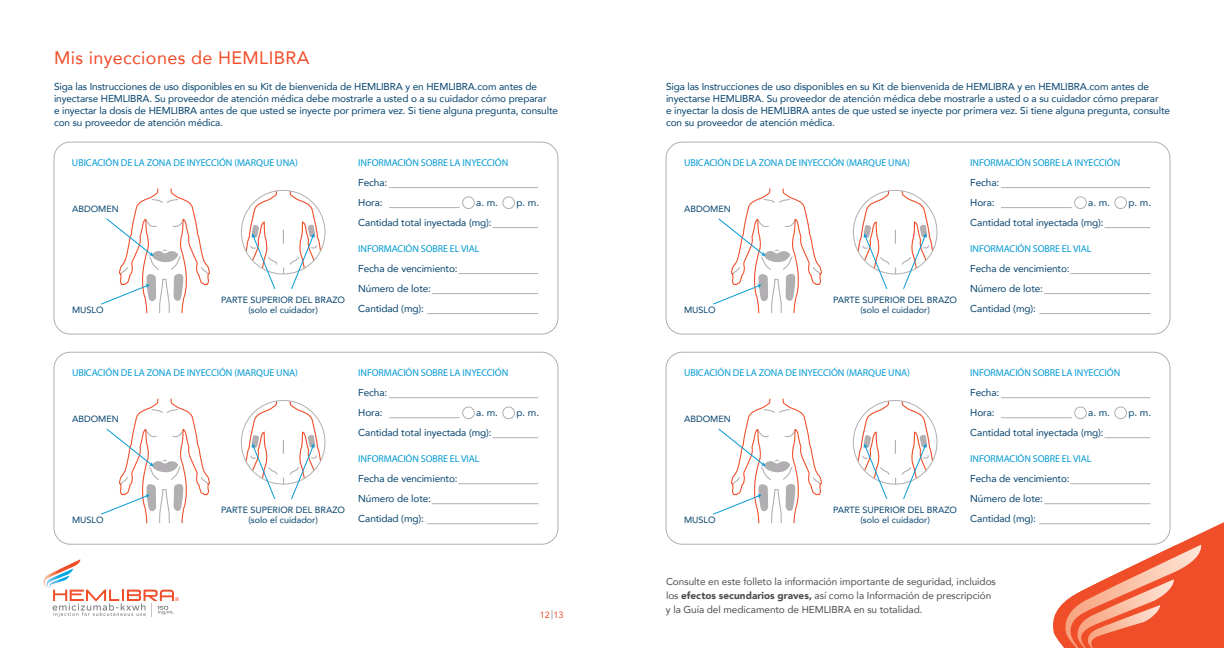
<style>
.page{position:relative;width:1224px;height:648px;background:#fff}
.page>*{position:absolute;margin:0;border:0;box-sizing:border-box;transform-origin:0 0}
.t1{font:18px "Avenir";letter-spacing:.02em;color:#f04d29}
.t2{font:10px/20px "Avenir";letter-spacing:-.01em;color:#00406b}
.t3{font:700 10px "Trade Gothic";letter-spacing:-.01em;color:#069bd4}
.t4{font:10px/14px "Avenir";color:#4b4c4d}
.t5{font:9px/9.8px "Avenir";color:#00406b;text-align:center}
.t6{font:9px "Avenir";color:#f04d29}
.s1{color:#787779}
.s2{font-weight:900}
</style>
<div class="page">
<svg style="left:241px;top:190px;width:84px;height:99px"></svg>
<svg style="left:101px;top:188px;width:109px;height:147px"></svg>
<hr style="left:389px;top:187px;width:149px;height:1px;background:#b1afb1">
<hr style="left:389px;top:207px;width:70px;height:1px;background:#b1afb1">
<hr style="left:493px;top:227px;width:45px;height:1px;background:#b1afb1">
<hr style="left:459px;top:273px;width:79px;height:1px;background:#b1afb1">
<hr style="left:433px;top:293px;width:105px;height:1px;background:#b1afb1">
<hr style="left:428px;top:313px;width:110px;height:1px;background:#b1afb1">
<div style="left:462px;top:197px;width:13px;height:12px;border:1px solid #b1afb1;border-radius:50%"></div>
<div style="left:503px;top:197px;width:12px;height:12px;border:1px solid #b1afb1;border-radius:50%"></div>
<div style="left:54px;top:142px;width:504px;height:192px;border:1px solid #b1afb1;border-radius:16px"></div>
<svg style="left:241px;top:401px;width:84px;height:99px"></svg>
<svg style="left:101px;top:398px;width:109px;height:126px"></svg>
<hr style="left:389px;top:397px;width:149px;height:1px;background:#b1afb1">
<hr style="left:389px;top:417px;width:70px;height:1px;background:#b1afb1">
<hr style="left:493px;top:437px;width:45px;height:1px;background:#b1afb1">
<hr style="left:459px;top:483px;width:79px;height:1px;background:#b1afb1">
<hr style="left:433px;top:503px;width:105px;height:1px;background:#b1afb1">
<hr style="left:428px;top:523px;width:110px;height:1px;background:#b1afb1">
<div style="left:462px;top:407px;width:13px;height:12px;border:1px solid #b1afb1;border-radius:50%"></div>
<div style="left:503px;top:407px;width:12px;height:12px;border:1px solid #b1afb1;border-radius:50%"></div>
<div style="left:54px;top:352px;width:504px;height:193px;border:1px solid #b1afb1;border-radius:16px"></div>
<svg style="left:853px;top:190px;width:84px;height:99px"></svg>
<svg style="left:713px;top:188px;width:109px;height:147px"></svg>
<hr style="left:1001px;top:187px;width:149px;height:1px;background:#b1afb1">
<hr style="left:1001px;top:207px;width:70px;height:1px;background:#b1afb1">
<hr style="left:1105px;top:227px;width:45px;height:1px;background:#b1afb1">
<hr style="left:1071px;top:273px;width:79px;height:1px;background:#b1afb1">
<hr style="left:1045px;top:293px;width:105px;height:1px;background:#b1afb1">
<hr style="left:1040px;top:313px;width:110px;height:1px;background:#b1afb1">
<div style="left:1074px;top:197px;width:13px;height:12px;border:1px solid #b1afb1;border-radius:50%"></div>
<div style="left:1115px;top:197px;width:12px;height:12px;border:1px solid #b1afb1;border-radius:50%"></div>
<div style="left:666px;top:142px;width:504px;height:192px;border:1px solid #b1afb1;border-radius:16px"></div>
<svg style="left:853px;top:401px;width:84px;height:99px"></svg>
<svg style="left:713px;top:398px;width:109px;height:126px"></svg>
<hr style="left:1001px;top:397px;width:149px;height:1px;background:#b1afb1">
<hr style="left:1001px;top:417px;width:70px;height:1px;background:#b1afb1">
<hr style="left:1105px;top:437px;width:45px;height:1px;background:#b1afb1">
<hr style="left:1071px;top:483px;width:79px;height:1px;background:#b1afb1">
<hr style="left:1045px;top:503px;width:105px;height:1px;background:#b1afb1">
<hr style="left:1040px;top:523px;width:110px;height:1px;background:#b1afb1">
<div style="left:1074px;top:407px;width:13px;height:12px;border:1px solid #b1afb1;border-radius:50%"></div>
<div style="left:1115px;top:407px;width:12px;height:12px;border:1px solid #b1afb1;border-radius:50%"></div>
<div style="left:666px;top:352px;width:504px;height:193px;border:1px solid #b1afb1;border-radius:16px"></div>
<img style="left:43px;top:559px;width:38px;height:28px">
<img style="left:46px;top:569px;width:27px;height:19px">
<img style="left:49px;top:576px;width:20px;height:12px">
<svg style="left:53px;top:589px;width:126px;height:28px"></svg>
<svg style="left:1050px;top:518px;width:174px;height:130px"></svg>
<h1 class="t1" style="left:54px;top:43px;width:257px">Mis inyecciones de HEMLIBRA</h1>
<p class="t2" style="left:54px;top:80px;width:506px;line-height:12px">Siga las Instrucciones de uso disponibles en su Kit de bienvenida de HEMLIBRA y en HEMLIBRA.com antes de inyectarse HEMLIBRA. Su proveedor de atención médica debe mostrarle a usted o a su cuidador cómo preparar<br>e inyectar la dosis de HEMLIBRA antes de que usted se inyecte por primera vez. Si tiene alguna pregunta, consulte con su proveedor de atención médica.</p>
<p class="t2" style="left:666px;top:80px;width:506px;line-height:12px">Siga las Instrucciones de uso disponibles en su Kit de bienvenida de HEMLIBRA y en HEMLIBRA.com antes de inyectarse HEMLIBRA. Su proveedor de atención médica debe mostrarle a usted o a su cuidador cómo preparar<br>e inyectar la dosis de HEMLIBRA antes de que usted se inyecte por primera vez. Si tiene alguna pregunta, consulte con su proveedor de atención médica.</p>
<p class="t3" style="left:72px;top:157px;width:228px">UBICACIÓN DE LA ZONA DE INYECCIÓN (MARQUE UNA)</p>
<p class="t3" style="left:358px;top:157px;width:151px">INFORMACIÓN SOBRE LA INYECCIÓN</p>
<p class="t2" style="left:358px;top:173px;width:30px">Fecha:<br>Hora:</p>
<p class="t3" style="left:970px;top:157px;width:151px">INFORMACIÓN SOBRE LA INYECCIÓN</p>
<p class="t2" style="left:970px;top:173px;width:30px">Fecha:<br>Hora:</p>
<p class="t3" style="left:684px;top:157px;width:228px">UBICACIÓN DE LA ZONA DE INYECCIÓN (MARQUE UNA)</p>
<p class="t2" style="left:476px;top:193px;width:23px">a. m.</p>
<p class="t2" style="left:517px;top:193px;width:24px">p. m.</p>
<p class="t2" style="left:358px;top:213px;width:135px">Cantidad total inyectada (mg):</p>
<p class="t3" style="left:358px;top:243px;width:123px">INFORMACIÓN SOBRE EL VIAL</p>
<p class="t2" style="left:358px;top:259px;width:101px">Fecha de vencimiento:<br>Número de lote:<br>Cantidad (mg):</p>
<p class="t2" style="left:1088px;top:193px;width:23px">a. m.</p>
<p class="t2" style="left:1129px;top:193px;width:24px">p. m.</p>
<p class="t2" style="left:970px;top:213px;width:135px">Cantidad total inyectada (mg):</p>
<p class="t3" style="left:970px;top:243px;width:123px">INFORMACIÓN SOBRE EL VIAL</p>
<p class="t2" style="left:970px;top:259px;width:101px">Fecha de vencimiento:<br>Número de lote:<br>Cantidad (mg):</p>
<p class="t5" style="left:72px;top:204px;width:48px">ABDOMEN</p>
<p class="t5" style="left:684px;top:204px;width:48px">ABDOMEN</p>
<p class="t5" style="left:221px;top:295px;width:125px">PARTE SUPERIOR DEL BRAZO (solo el cuidador)</p>
<p class="t5" style="left:833px;top:295px;width:125px">PARTE SUPERIOR DEL BRAZO (solo el cuidador)</p>
<p class="t5" style="left:72px;top:304px;width:33px">MUSLO</p>
<p class="t5" style="left:684px;top:304px;width:33px">MUSLO</p>
<p class="t3" style="left:72px;top:367px;width:228px">UBICACIÓN DE LA ZONA DE INYECCIÓN (MARQUE UNA)</p>
<p class="t5" style="left:72px;top:414px;width:48px">ABDOMEN</p>
<p class="t5" style="left:72px;top:515px;width:33px">MUSLO</p>
<p class="t5" style="left:221px;top:505px;width:125px">PARTE SUPERIOR DEL BRAZO (solo el cuidador)</p>
<p class="t3" style="left:358px;top:367px;width:151px">INFORMACIÓN SOBRE LA INYECCIÓN</p>
<p class="t2" style="left:358px;top:383px;width:30px">Fecha:<br>Hora:</p>
<p class="t2" style="left:476px;top:403px;width:23px">a. m.</p>
<p class="t2" style="left:517px;top:403px;width:24px">p. m.</p>
<p class="t2" style="left:358px;top:423px;width:135px">Cantidad total inyectada (mg):</p>
<p class="t3" style="left:358px;top:453px;width:123px">INFORMACIÓN SOBRE EL VIAL</p>
<p class="t2" style="left:358px;top:469px;width:101px">Fecha de vencimiento:<br>Número de lote:<br>Cantidad (mg):</p>
<p class="t3" style="left:684px;top:367px;width:228px">UBICACIÓN DE LA ZONA DE INYECCIÓN (MARQUE UNA)</p>
<p class="t5" style="left:684px;top:414px;width:48px">ABDOMEN</p>
<p class="t5" style="left:684px;top:515px;width:33px">MUSLO</p>
<p class="t5" style="left:833px;top:505px;width:125px">PARTE SUPERIOR DEL BRAZO (solo el cuidador)</p>
<p class="t3" style="left:970px;top:367px;width:151px">INFORMACIÓN SOBRE LA INYECCIÓN</p>
<p class="t2" style="left:970px;top:383px;width:30px">Fecha:<br>Hora:</p>
<p class="t2" style="left:1088px;top:403px;width:23px">a. m.</p>
<p class="t2" style="left:1129px;top:403px;width:24px">p. m.</p>
<p class="t2" style="left:970px;top:423px;width:135px">Cantidad total inyectada (mg):</p>
<p class="t3" style="left:970px;top:453px;width:123px">INFORMACIÓN SOBRE EL VIAL</p>
<p class="t2" style="left:970px;top:469px;width:101px">Fecha de vencimiento:<br>Número de lote:<br>Cantidad (mg):</p>
<p class="t6" style="left:540px;top:607px;width:25px">12<span class="s1">|</span>13</p>
<p class="t4" style="left:666px;top:574px;width:331px">Consulte en este folleto la información importante de seguridad, incluidos los <span class="s2">efectos secundarios graves,</span> así como la Información de prescripción y la Guía del medicamento de HEMLIBRA en su totalidad.</p>
</div>
